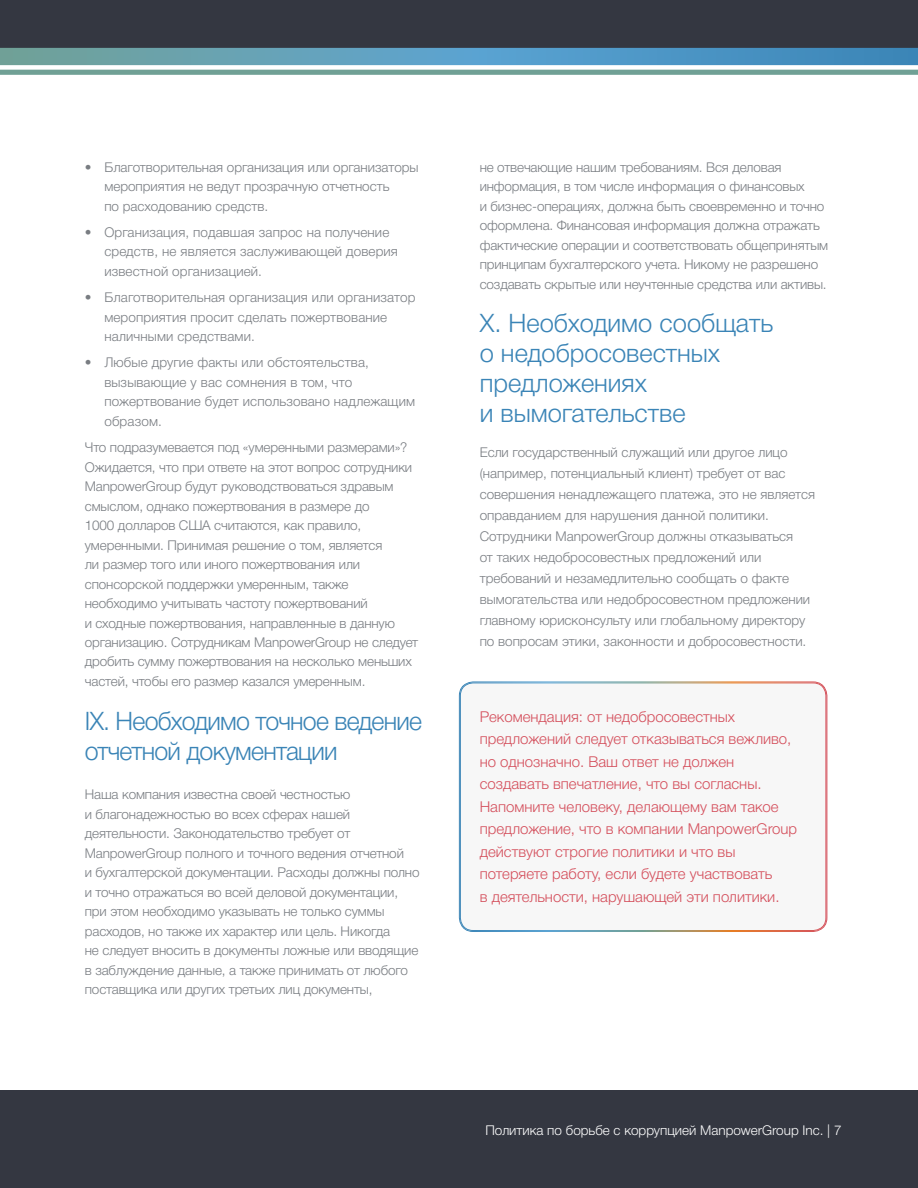
<style>
.page{position:relative;width:918px;height:1188px;background:#343741}
.page>*{position:absolute;margin:0;border:0;box-sizing:border-box;transform-origin:0 0}
.t1{font:300 25.5px/30px "Helvetica Neue Cyr";color:#3a84b6}
.t2{font:300 25.5px/30px "Helvetica Neue Cyr";letter-spacing:-.02em;color:#3a84b6}
.t3{font:300 15px/22.5px "Helvetica Neue Cyr";color:#d44e5b}
.t4{font:300 13.5px/19.5px "Helvetica Neue Cyr";letter-spacing:-.01em;color:#797d82}
.t5{font:300 13.5px/19.5px "Helvetica Neue Cyr";letter-spacing:.01em;color:#797d82}
.t6{font:300 13.5px "Helvetica Neue Cyr";color:#fff}
</style>
<div class="page">
<div style="left:0;top:54px;width:918px;height:1036px;background:#fff"></div>
<svg style="left:0;top:48px;width:918px;height:17px;background:#599bbb"></svg>
<svg style="left:0;top:70px;width:918px;height:5px;background:#75a398"></svg>
<div style="left:460px;top:682px;width:367px;height:249px;background:#f7f7f7;border-radius:14px"></div>
<div style="left:460px;top:683px;width:366px;height:248px;border:1px solid #fff;border-radius:13px"></div>
<p class="t4" style="left:104px;top:157px;width:316px;text-indent:-19px">• Благотворительная организация или организаторы мероприятия не ведут прозрачную отчетность<br>по расходованию средств.</p>
<p class="t5" style="left:104px;top:222px;width:295px;text-indent:-19px">• Организация, подавшая запрос на получение средств, не является заслуживающей доверия известной организацией.</p>
<p class="t5" style="left:104px;top:288px;width:313px;text-indent:-19px">• Благотворительная организация или организатор мероприятия просит сделать пожертвование наличными средствами.</p>
<p class="t5" style="left:104px;top:353px;width:312px;text-indent:-19px">• Любые другие факты или обстоятельства, вызывающие у вас сомнения в том, что пожертвование будет использовано надлежащим образом.</p>
<p class="t4" style="left:85px;top:438px;width:335px">Что подразумевается под «умеренными размерами»?<br>Ожидается, что при ответе на этот вопрос сотрудники ManpowerGroup будут руководствоваться здравым смыслом, однако пожертвования в размере до<br>1000 долларов США считаются, как правило, умеренными. Принимая решение о том, является<br>ли размер того или иного пожертвования или спонсорской поддержки умеренным, также необходимо учитывать частоту пожертвований<br>и сходные пожертвования, направленные в данную организацию. Сотрудникам ManpowerGroup не следует дробить сумму пожертвования на несколько меньших частей, чтобы его размер казался умеренным.</p>
<h1 class="t2" style="left:85px;top:706px;width:339px">IX. Необходимо точное ведение отчетной документации</h1>
<p class="t4" style="left:85px;top:785px;width:336px">Наша компания известна своей честностью<br>и благонадежностью во всех сферах нашей деятельности. Законодательство требует от ManpowerGroup полного и точного ведения отчетной<br>и бухгалтерской документации. Расходы должны полно и точно отражаться во всей деловой документации, при этом необходимо указывать не только суммы расходов, но также их характер или цель. Никогда<br>не следует вносить в документы ложные или вводящие в заблуждение данные, а также принимать от любого поставщика или других третьих лиц документы,</p>
<p class="t4" style="left:480px;top:158px;width:350px">не отвечающие нашим требованиям. Вся деловая информация, в том числе информация о финансовых<br>и бизнес-операциях, должна быть своевременно и точно оформлена. Финансовая информация должна отражать фактические операции и соответствовать общепринятым принципам бухгалтерского учета. Никому не разрешено создавать скрытые или неучтенные средства или активы.</p>
<h1 class="t1" style="left:480px;top:309px;width:295px">X. Необходимо сообщать о недобросовестных предложениях<br>и вымогательстве</h1>
<p class="t4" style="left:480px;top:442px;width:337px;line-height:21px">Если государственный служащий или другое лицо (например, потенциальный клиент) требует от вас совершения ненадлежащего платежа, это не является оправданием для нарушения данной политики.<br>Сотрудники ManpowerGroup должны отказываться<br>от таких недобросовестных предложений или требований и незамедлительно сообщать о факте вымогательства или недобросовестном предложении главному юрисконсульту или глобальному директору по вопросам этики, законности и добросовестности.</p>
<p class="t3" style="left:480px;top:706px;width:319px">Рекомендация: от недобросовестных предложений следует отказываться вежливо, но однозначно. Ваш ответ не должен создавать впечатление, что вы согласны.<br>Напомните человеку, делающему вам такое предложение, что в компании ManpowerGroup действуют строгие политики и что вы потеряете работу, если будете участвовать<br>в деятельности, нарушающей эти политики.</p>
<p class="t6" style="left:485px;top:1123px;width:358px">Политика по борьбе с коррупцией ManpowerGroup Inc. | 7</p>
</div>
